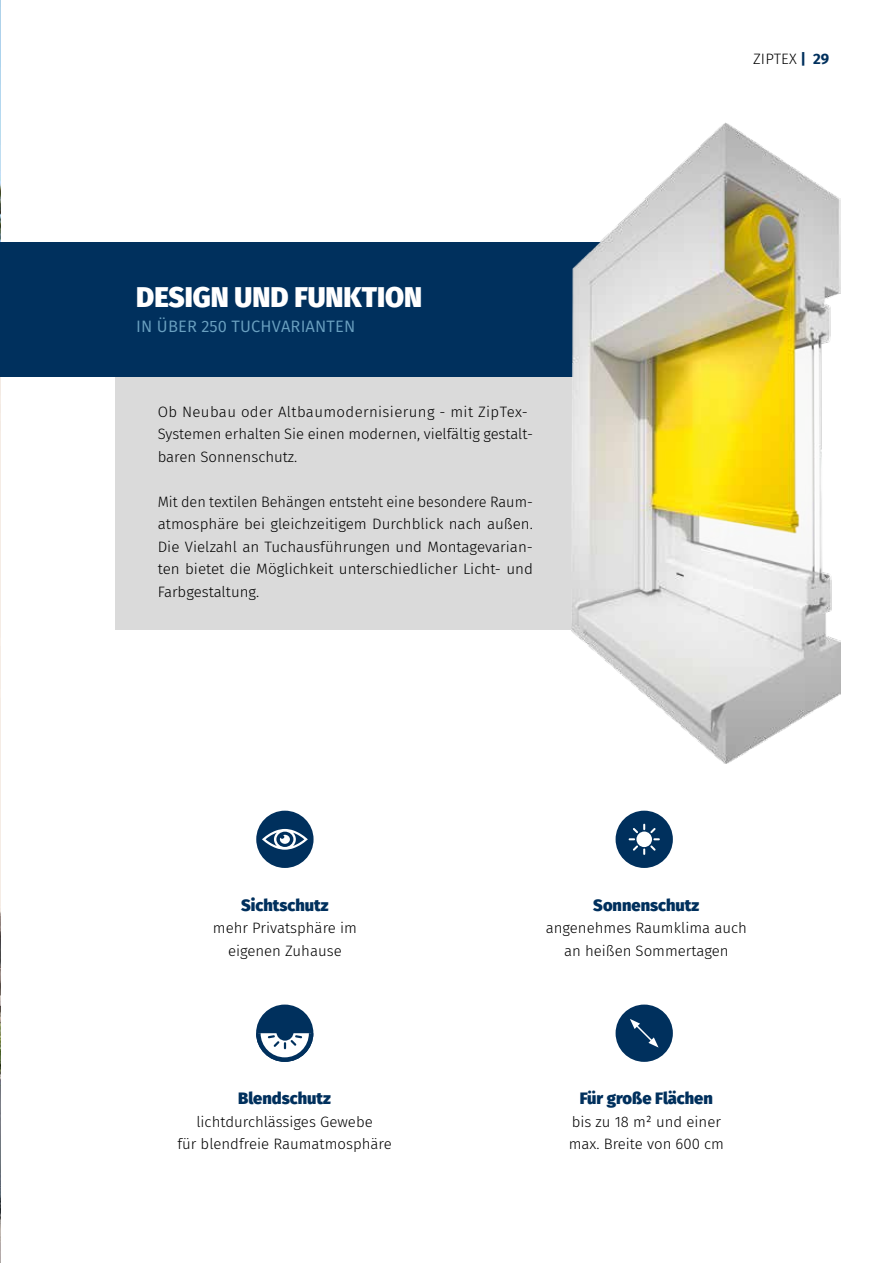
<style>
.page{position:relative;width:893px;height:1263px;background:#fff}
.page>*{position:absolute;margin:0;border:0;box-sizing:border-box;transform-origin:0 0}
.t1{font:800 28.5px "Fira Sans";color:#fff}
.t2{font:800 16.5px "Fira Sans";color:#00305d}
.t3{font:16.5px "Fira Sans";letter-spacing:.01em;color:#6aa0c0}
.t4{font:300 15px/22.5px "Fira Sans";color:#000;text-align:center}
.s1{font-weight:700;color:#00305d}
</style>
<div class="page">
<img style="left:0;top:0;width:1px;height:1263px">
<div style="left:256px;top:1004px;width:57px;height:58px;background:#00305d;border-radius:50%"></div>
<svg style="left:256px;top:1014px;width:58px;height:48px"></svg>
<div style="left:256px;top:811px;width:58px;height:57px;background:#00305d;border-radius:50%"></div>
<svg style="left:262px;top:829px;width:46px;height:21px"></svg>
<div style="left:115px;top:313px;width:530px;height:316px;background:#dadada"></div>
<div style="left:0;top:242px;width:644px;height:135px;background:#00305d"></div>
<img style="left:572px;top:123px;width:268px;height:640px">
<div style="left:616px;top:811px;width:57px;height:57px;background:#00305d;border-radius:50%"></div>
<svg style="left:629px;top:824px;width:31px;height:31px"></svg>
<div style="left:616px;top:1004px;width:57px;height:58px;background:#00305d;border-radius:50%"></div>
<svg style="left:630px;top:1019px;width:29px;height:28px"></svg>
<h1 class="t1" style="left:136px;top:271px;width:288px">DESIGN UND FUNKTION</h1>
<p class="t3" style="left:136px;top:314px;width:221px">IN ÜBER 250 TUCHVARIANTEN</p>
<p class="t4" style="left:158px;top:400px;width:377px;text-align:left">Ob Neubau oder Altbaumodernisierung - mit ZipTex-<br>Systemen erhalten Sie einen modernen, vielfältig gestalt&shy;baren Sonnenschutz.</p>
<p class="t4" style="left:158px;top:490px;width:377px;text-align:justify">Mit den textilen Behängen entsteht eine besondere Raum&shy;atmosphäre bei gleichzeitigem Durchblick nach außen.<br>Die Vielzahl an Tuchausführungen und Montagevarian&shy;ten bietet die Möglichkeit unterschiedlicher Licht- und Farbgestaltung.</p>
<p class="t4" style="left:753px;top:47px;width:78px">ZIPTEX <span class="s1">| 29</span></p>
<p class="t2" style="left:241px;top:890px;width:89px">Sichtschutz</p>
<p class="t4" style="left:213px;top:916px;width:145px">mehr Privatsphäre im eigenen Zuhause</p>
<p class="t2" style="left:238px;top:1084px;width:94px">Blendschutz</p>
<p class="t4" style="left:177px;top:1110px;width:216px">lichtdurchlässiges Gewebe<br>für blendfreie Raumatmosphäre</p>
<p class="t2" style="left:593px;top:890px;width:108px">Sonnenschutz</p>
<p class="t4" style="left:546px;top:916px;width:203px">angenehmes Raumklima auch an heißen Sommertagen</p>
<p class="t2" style="left:580px;top:1084px;width:135px">Für große Flächen</p>
<p class="t4" style="left:569px;top:1110px;width:157px;text-align:left">bis zu 18 m² und einer max. Breite von 600 cm</p>
</div>
